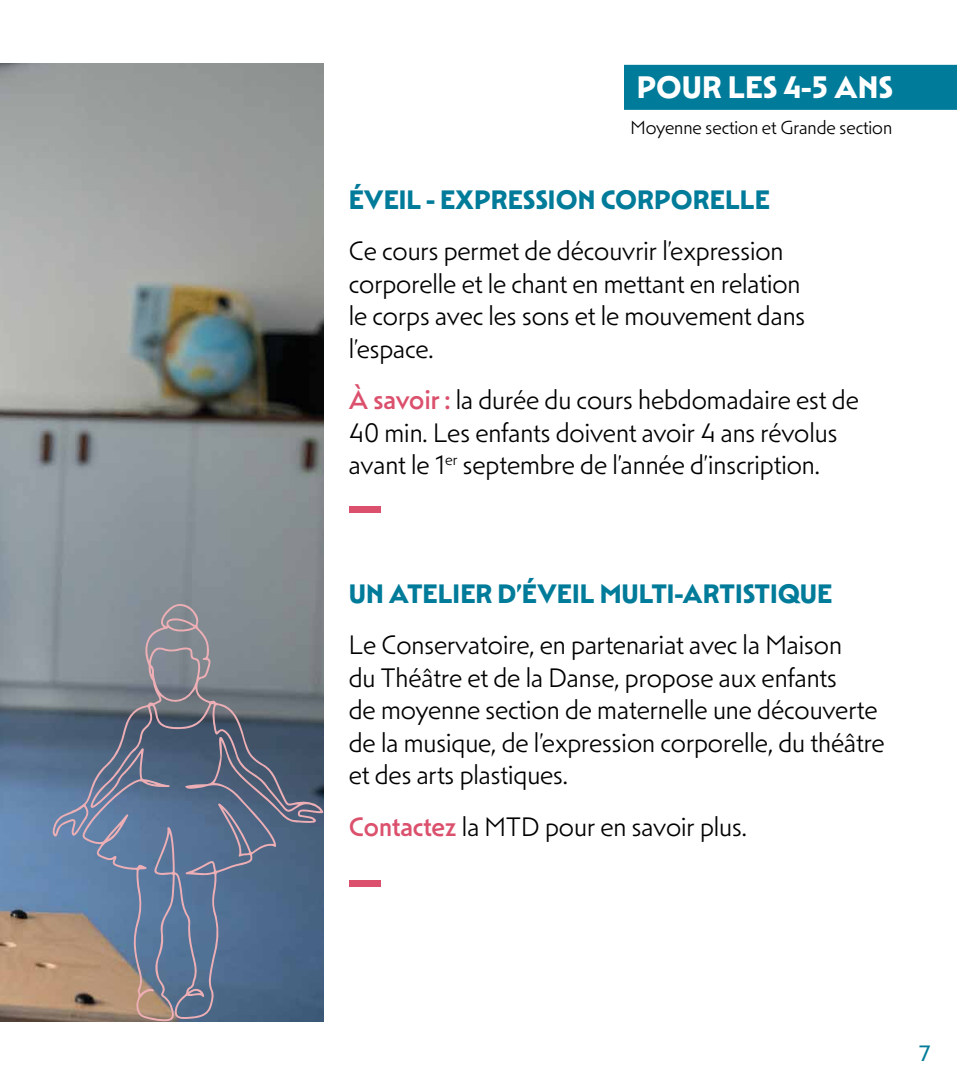
<style>
.page{position:relative;width:957px;height:1085px;background:#fff}
.page>*{position:absolute;margin:0;border:0;box-sizing:border-box;transform-origin:0 0}
.t1{font:700 31.5px "Mendl Sans Dusk";color:#fff}
.t2{font:300 27px/32.4px "Mendl Sans Dusk";color:#000}
.t3{font:700 27px "Mendl Sans Dusk";color:#007b99}
.t4{font:22.5px "Mendl Sans Dusk";color:#007b99}
.t5{font:300 19.12px "Mendl Sans Dusk";color:#000}
.s1{font-weight:500;color:#db516d}
</style>
<div class="page">
<img style="left:0;top:64px;width:323px;height:956px">
<div style="left:624px;top:65px;width:333px;height:45px;background:#007b99"></div>
<svg style="left:53px;top:602px;width:271px;height:419px;background:#69778a"></svg>
<div style="left:349px;top:506px;width:32px;height:7px;background:#db516d"></div>
<div style="left:349px;top:880px;width:32px;height:7px;background:#db516d"></div>
<p class="t1" style="left:637px;top:68px;width:258px">POUR LES 4-5 ANS</p>
<p class="t5" style="left:630px;top:116px;width:263px">Moyenne section et Grande section</p>
<p class="t3" style="left:349px;top:182px;width:423px">ÉVEIL - EXPRESSION CORPORELLE</p>
<p class="t2" style="left:349px;top:235px;width:458px">Ce cours permet de découvrir l’expression corporelle et le chant en mettant en relation le corps avec les sons et le mouvement dans l’espace.</p>
<p class="t2" style="left:349px;top:383px;width:511px"><span class="s1">À savoir :</span> la durée du cours hebdomadaire est de<br>40 min. Les enfants doivent avoir 4 ans révolus avant le 1<sup>er</sup> septembre de l’année d’inscription.</p>
<p class="t3" style="left:349px;top:576px;width:485px">UN ATELIER D’ÉVEIL MULTI-ARTISTIQUE</p>
<p class="t2" style="left:349px;top:628px;width:537px">Le Conservatoire, en partenariat avec la Maison<br>du Théâtre et de la Danse, propose aux enfants<br>de moyenne section de maternelle une découverte de la musique, de l’expression corporelle, du théâtre et des arts plastiques.</p>
<p class="t2" style="left:349px;top:809px;width:400px"><span class="s1">Contactez</span> la MTD pour en savoir plus.</p>
<p class="t4" style="left:919px;top:1039px;width:13px">7</p>
</div>
